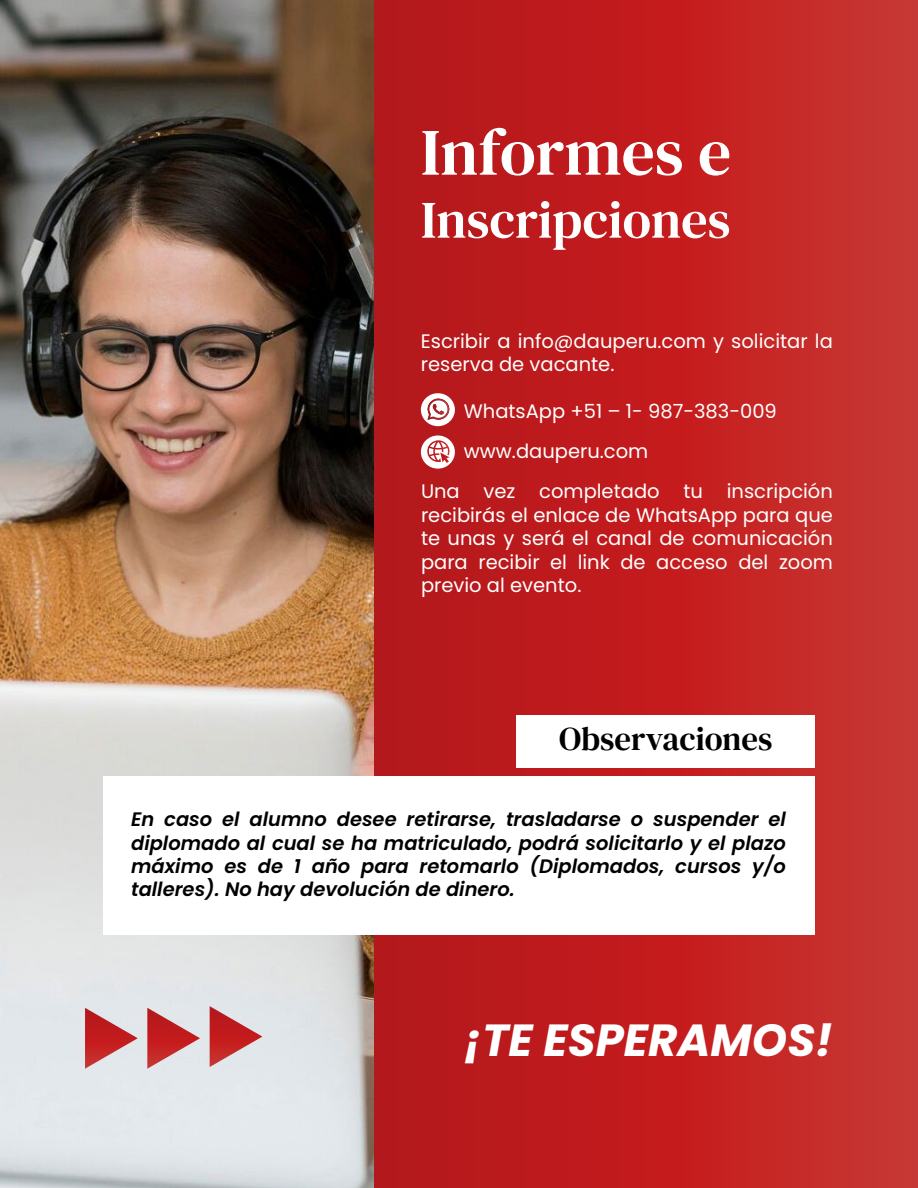
<style>
.page{position:relative;width:918px;height:1188px;background:#fff}
.page>*{position:absolute;margin:0;border:0;box-sizing:border-box;transform-origin:0 0}
.t1{font:66px "DM Serif Text";color:#fff}
.t2{font:52.5px "DM Serif Text";color:#fff}
.t3{font:italic 700 45px "Poppins";color:#fff}
.t4{font:33px "DM Serif Text";color:#000}
.t5{font:19.5px/23.4px "Poppins";color:#fff}
.t6{font:italic 600 19.5px/23.4px "Poppins";color:#000;text-align:justify}
</style>
<div class="page">
<img style="left:0;top:0;width:374px;height:1188px">
<div style="left:374px;top:0;width:544px;height:1188px;background:linear-gradient(to right,#b61216,#cb312e)"></div>
<div style="left:421px;top:393px;width:34px;height:33px;background:#fff;border-radius:50%"></div>
<svg style="left:427px;top:398px;width:23px;height:22px"></svg>
<svg style="left:421px;top:435px;width:34px;height:34px"></svg>
<svg style="left:426px;top:440px;width:24px;height:23px"></svg>
<div style="left:104px;top:776px;width:711px;height:159px;background:#fff"></div>
<div style="left:517px;top:716px;width:298px;height:52px;background:#fff"></div>
<svg style="left:147px;top:1008px;width:53px;height:61px;background:#d18386"></svg>
<svg style="left:85px;top:1008px;width:53px;height:61px;background:#d28386"></svg>
<svg style="left:210px;top:1006px;width:52px;height:61px;background:#d18285"></svg>
<h1 class="t1" style="left:421px;top:114px;width:312px">Informes e</h1>
<h2 class="t2" style="left:421px;top:189px;width:311px">Inscripciones</h2>
<p class="t5" style="left:421px;top:329px;width:413px">Escribir a info@dauperu.com y solicitar la reserva de vacante.</p>
<p class="t5" style="left:464px;top:399px;width:315px">WhatsApp +51 – 1- 987-383-009</p>
<p class="t5" style="left:464px;top:440px;width:186px">www.dauperu.com</p>
<p class="t5" style="left:421px;top:480px;width:413px">Una vez completado tu inscripción</p>
<p class="t5" style="left:421px;top:503px;width:413px;text-align:justify">recibirás el enlace de WhatsApp para que te unas y será el canal de comunicación para recibir el link de acceso del zoom previo al evento.</p>
<h3 class="t4" style="left:559px;top:719px;width:215px">Observaciones</h3>
<p class="t6" style="left:131px;top:808px;width:656px">En caso el alumno desee retirarse, trasladarse o suspender el diplomado al cual se ha matriculado, podrá solicitarlo y el plazo máximo es de 1 año para retomarlo (Diplomados, cursos y/o talleres). No hay devolución de dinero.</p>
<h3 class="t3" style="left:464px;top:1014px;width:371px">¡TE ESPERAMOS!</h3>
</div>
